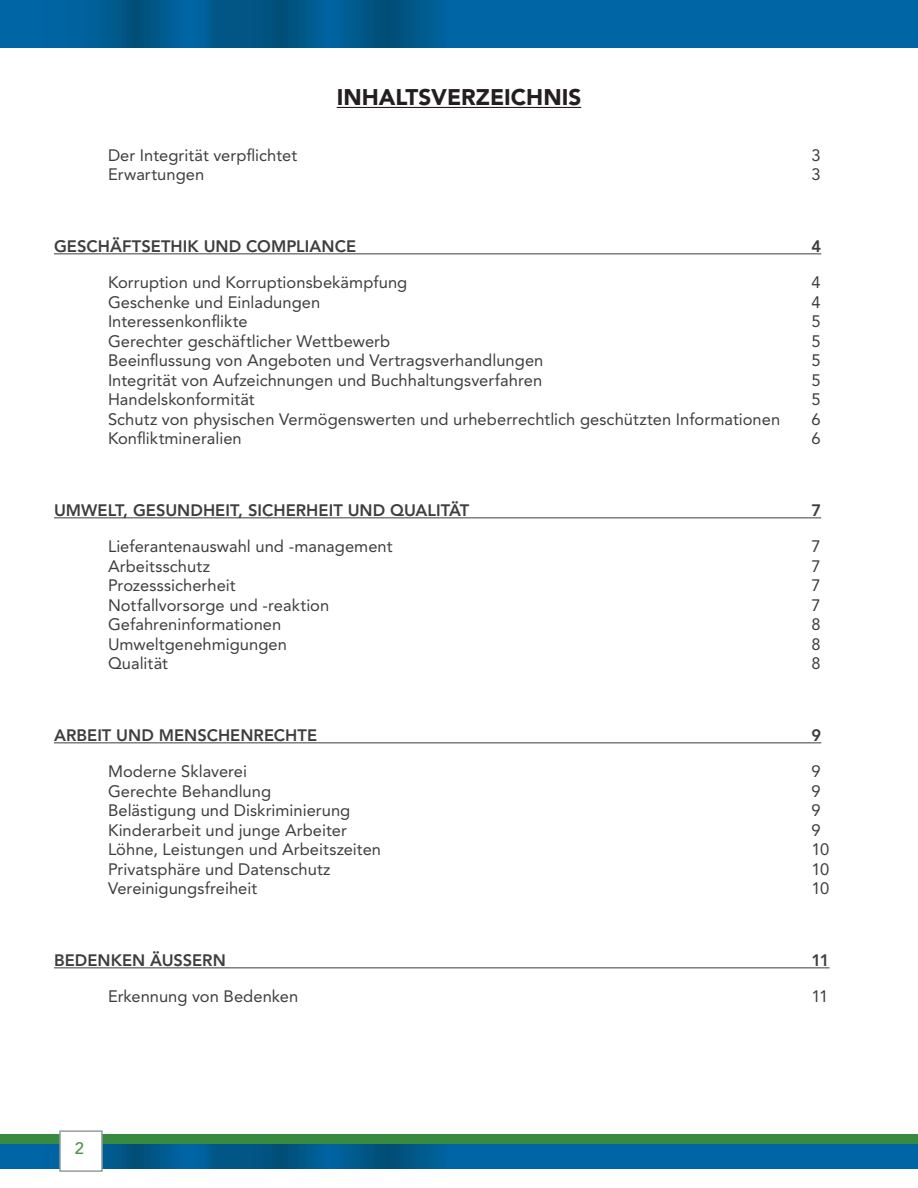
<style>
.page{position:relative;width:918px;height:1188px;background:#fff}
.page>*{position:absolute;margin:0;border:0;box-sizing:border-box;transform-origin:0 0}
.Subject_Header{font:900 22.5px "Avenir LT Std";color:#231f20}
.TOC_2{font:16.5px "Avenir LT Std";letter-spacing:.005em;color:#3e3e3f}
.TOC_1{font:800 16.5px "Avenir LT Std";color:#3e3e3f}
.Body_Copy_12_14{font:500 16.5px "Avenir LT Std";color:#50914b}
</style>
<div class="page">
<svg style="left:0;top:0;width:918px;height:48px;background:#00609a"></svg>
<svg style="left:0;top:1144px;width:917px;height:25px;background:#006099"></svg>
<div style="left:0;top:1135px;width:918px;height:9px;background:#378a40"></div>
<svg style="left:917px;top:1144px;width:1px;height:25px"></svg>
<div style="left:59px;top:1130px;width:44px;height:42px;background:#fff;border:2px solid #959ca1"></div>
<hr style="left:337px;top:107px;width:244px;height:1px;background:#231f20">
<hr style="left:54px;top:253px;width:767px;height:1px;background:#3e3e3f">
<hr style="left:54px;top:517px;width:767px;height:1px;background:#3e3e3f">
<hr style="left:54px;top:742px;width:767px;height:1px;background:#3e3e3f">
<hr style="left:54px;top:967px;width:776px;height:1px;background:#3e3e3f">
<p class="Subject_Header" style="left:337px;top:84px;width:246px">INHALTSVERZEICHNIS</p>
<p class="TOC_2" style="left:108px;top:145px;width:191px">Der Integrität verpflichtet</p>
<p class="TOC_2" style="left:812px;top:145px;width:11px">3</p>
<p class="TOC_2" style="left:108px;top:165px;width:98px">Erwartungen</p>
<p class="TOC_2" style="left:812px;top:165px;width:11px">3</p>
<p class="TOC_1" style="left:54px;top:237px;width:304px">GESCHÄFTSETHIK UND COMPLIANCE</p>
<p class="TOC_1" style="left:811px;top:237px;width:11px">4</p>
<p class="TOC_2" style="left:108px;top:273px;width:301px">Korruption und Korruptionsbekämpfung</p>
<p class="TOC_2" style="left:811px;top:273px;width:11px">4</p>
<p class="TOC_2" style="left:108px;top:292px;width:214px">Geschenke und Einladungen</p>
<p class="TOC_2" style="left:811px;top:292px;width:11px">4</p>
<p class="TOC_2" style="left:108px;top:312px;width:141px">Interessenkonflikte</p>
<p class="TOC_2" style="left:811px;top:312px;width:11px">5</p>
<p class="TOC_2" style="left:108px;top:331px;width:284px">Gerechter geschäftlicher Wettbewerb</p>
<p class="TOC_2" style="left:812px;top:331px;width:11px">5</p>
<p class="TOC_2" style="left:108px;top:351px;width:437px">Beeinflussung von Angeboten und Vertragsverhandlungen</p>
<p class="TOC_2" style="left:812px;top:351px;width:11px">5</p>
<p class="TOC_2" style="left:108px;top:370px;width:436px">Integrität von Aufzeichnungen und Buchhaltungsverfahren</p>
<p class="TOC_2" style="left:811px;top:370px;width:11px">5</p>
<p class="TOC_2" style="left:108px;top:390px;width:148px">Handelskonformität</p>
<p class="TOC_2" style="left:811px;top:390px;width:11px">5</p>
<p class="TOC_2" style="left:108px;top:409px;width:674px">Schutz von physischen Vermögenswerten und urheberrechtlich geschützten Informationen</p>
<p class="TOC_2" style="left:812px;top:409px;width:11px">6</p>
<p class="TOC_2" style="left:108px;top:429px;width:135px">Konfliktmineralien</p>
<p class="TOC_2" style="left:811px;top:429px;width:11px">6</p>
<p class="TOC_1" style="left:54px;top:501px;width:417px">UMWELT, GESUNDHEIT, SICHERHEIT UND QUALITÄT</p>
<p class="TOC_1" style="left:811px;top:501px;width:11px">7</p>
<p class="TOC_2" style="left:108px;top:537px;width:286px">Lieferantenauswahl und -management</p>
<p class="TOC_2" style="left:811px;top:537px;width:11px">7</p>
<p class="TOC_2" style="left:108px;top:556px;width:103px">Arbeitsschutz</p>
<p class="TOC_2" style="left:811px;top:556px;width:11px">7</p>
<p class="TOC_2" style="left:108px;top:576px;width:129px">Prozesssicherheit</p>
<p class="TOC_2" style="left:812px;top:576px;width:11px">7</p>
<p class="TOC_2" style="left:108px;top:595px;width:223px">Notfallvorsorge und -reaktion</p>
<p class="TOC_2" style="left:812px;top:595px;width:11px">7</p>
<p class="TOC_2" style="left:108px;top:615px;width:175px">Gefahreninformationen</p>
<p class="TOC_2" style="left:811px;top:615px;width:11px">8</p>
<p class="TOC_2" style="left:108px;top:634px;width:180px">Umweltgenehmigungen</p>
<p class="TOC_2" style="left:811px;top:634px;width:11px">8</p>
<p class="TOC_2" style="left:108px;top:654px;width:62px">Qualität</p>
<p class="TOC_2" style="left:812px;top:654px;width:11px">8</p>
<p class="TOC_1" style="left:54px;top:726px;width:265px">ARBEIT UND MENSCHENRECHTE</p>
<p class="TOC_1" style="left:811px;top:726px;width:11px">9</p>
<p class="TOC_2" style="left:108px;top:762px;width:141px">Moderne Sklaverei</p>
<p class="TOC_2" style="left:811px;top:762px;width:11px">9</p>
<p class="TOC_2" style="left:108px;top:781px;width:165px">Gerechte Behandlung</p>
<p class="TOC_2" style="left:812px;top:781px;width:11px">9</p>
<p class="TOC_2" style="left:108px;top:801px;width:244px">Belästigung und Diskriminierung</p>
<p class="TOC_2" style="left:812px;top:801px;width:11px">9</p>
<p class="TOC_2" style="left:108px;top:820px;width:240px">Kinderarbeit und junge Arbeiter</p>
<p class="TOC_2" style="left:812px;top:820px;width:11px">9</p>
<p class="TOC_2" style="left:108px;top:840px;width:275px">Löhne, Leistungen und Arbeitszeiten</p>
<p class="TOC_2" style="left:811px;top:840px;width:19px">10</p>
<p class="TOC_2" style="left:108px;top:859px;width:224px">Privatsphäre und Datenschutz</p>
<p class="TOC_2" style="left:811px;top:859px;width:19px">10</p>
<p class="TOC_2" style="left:108px;top:879px;width:151px">Vereinigungsfreiheit</p>
<p class="TOC_2" style="left:811px;top:879px;width:19px">10</p>
<p class="TOC_1" style="left:54px;top:951px;width:173px">BEDENKEN ÄUSSERN</p>
<p class="TOC_1" style="left:811px;top:951px;width:20px">11</p>
<p class="TOC_2" style="left:108px;top:987px;width:192px">Erkennung von Bedenken</p>
<p class="TOC_2" style="left:812px;top:987px;width:18px">11</p>
<p class="Body_Copy_12_14" style="left:75px;top:1138px;width:11px">2</p>
</div>
